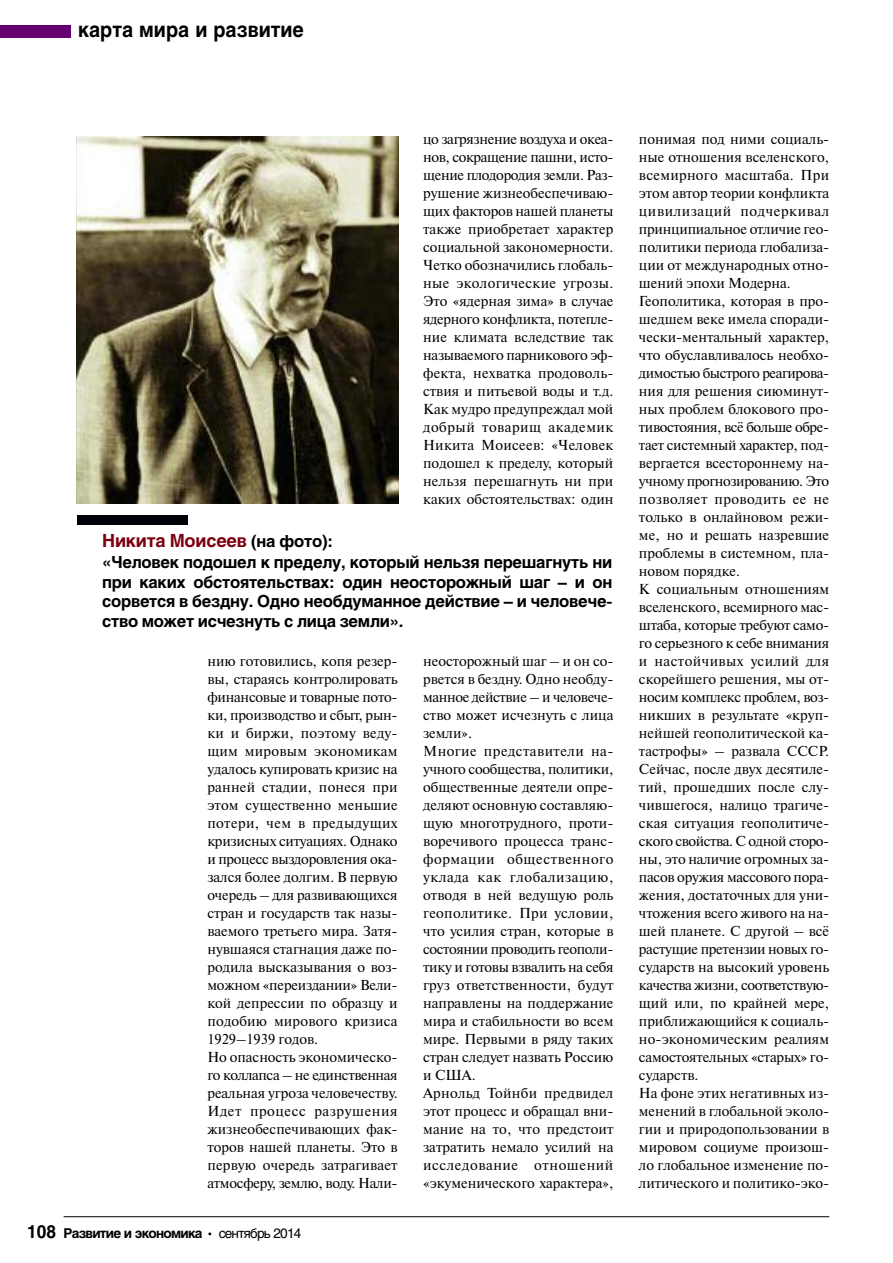
<style>
.page{position:relative;width:893px;height:1263px;background:#fff}
.page>*{position:absolute;margin:0;border:0;box-sizing:border-box;transform-origin:0 0}
.t1{font:700 21px "Helios";color:#000;scale:.93 1}
.t2{font:700 18px "Helios";letter-spacing:-.01em;color:#7d0010}
.t3{font:700 16.5px/19.8px "Helios";letter-spacing:-.015em;color:#000;text-align:justify}
.t4{font:14.4px/18px "Newton C";color:#000}
.t5{font:700 13.5px "Helios";letter-spacing:-.055em;color:#000}
.s1{font-size:16.5px;color:#000}
.s2{font-size:18px}
.s3{font-weight:400}
</style>
<div class="page">
<hr style="left:64px;top:1216px;width:765px;height:1px;background:#000">
<div style="left:0;top:26px;width:70px;height:12px;background:#64006f"></div>
<img style="left:77px;top:136px;width:322px;height:368px">
<div style="left:77px;top:515px;width:111px;height:9px;background:#000107"></div>
<h1 class="t1" style="left:78px;top:22px;width:244px">карта мира и развитие</h1>
<p class="t4" style="left:423px;top:130px;width:192px;text-align:justify">цо загрязнение воздуха и океа&shy;нов, сокращение пашни, исто&shy;щение плодородия земли. Раз&shy;рушение жизнеобеспечиваю&shy;щих факторов нашей планеты также приобретает характер социальной закономерности.<br>Четко обозначились глобаль&shy;ные экологические угрозы.<br>Это «ядерная зима» в случае ядерного конфликта, потепле&shy;ние климата вследствие так называемого парникового эф&shy;фекта, нехватка продоволь&shy;ствия и питьевой воды и т.д.<br>Как мудро предупреждал мой добрый товарищ академик Никита Моисеев: «Человек подошел к пределу, который нельзя перешагнуть ни при каких обстоятельствах: один</p>
<p class="t2" style="left:102px;top:534px;width:232px">Никита Моисеев <span class="s1">(на фото):</span></p>
<p class="t3" style="left:102px;top:554px;width:512px">«Человек подошел к пределу, который нельзя перешагнуть ни при каких обстоятельствах: один неосторожный шаг – и он сорвется в бездну. Одно необдуманное действие – и человече&shy;ство может исчезнуть с лица земли».</p>
<p class="t4" style="left:207px;top:652px;width:192px">нию готовились, копя резер&shy;вы, стараясь контролировать финансовые и товарные пото&shy;ки, производство и сбыт, рын&shy;ки и биржи, поэтому веду&shy;щим мировым экономикам удалось купировать кризис на ранней стадии, понеся при этом существенно меньшие потери, чем в предыдущих кризисных ситуациях. Однако и процесс выздоровления ока&shy;зался более долгим. В первую очередь – для развивающихся стран и государств так назы&shy;ваемого третьего мира. Затя&shy;нувшаяся стагнация даже по&shy;родила высказывания о воз&shy;можном «переиздании» Вели&shy;кой депрессии по образцу и подобию мирового кризиса<br>1929–1939 годов.<br>Но опасность экономическо&shy;го коллапса – не единственная реальная угроза человечеству.<br>Идет процесс разрушения жизнеобеспечивающих фак&shy;торов нашей планеты. Это в первую очередь затрагивает атмосферу, землю, воду. Нали-</p>
<p class="t5" style="left:27px;top:1228px;width:276px"><span class="s2">108</span> Развитие и экономика <span class="s3">сентябрь 2014</span></p>
<p class="t4" style="left:423px;top:652px;width:192px">неосторожный шаг – и он со&shy;рвется в бездну. Одно необду&shy;манное действие – и человече&shy;ство может исчезнуть с лица земли».<br>Многие представители на&shy;учного сообщества, политики, общественные деятели опре&shy;деляют основную составляю&shy;щую многотрудного, проти&shy;воречивого процесса транс&shy;формации общественного уклада как глобализацию, отводя в ней ведущую роль геополитике. При условии, что усилия стран, которые в состоянии проводить геополи&shy;тику и готовы взвалить на себя груз ответственности, будут направлены на поддержание мира и стабильности во всем мире. Первыми в ряду таких стран следует назвать Россию и США.<br>Арнольд Тойнби предвидел этот процесс и обращал вни&shy;мание на то, что предстоит затратить немало усилий на исследование отношений «экуменического характера»,</p>
<p class="t4" style="left:639px;top:130px;width:192px">понимая под ними социаль&shy;ные отношения вселенского, всемирного масштаба. При этом автор теории конфликта цивилизаций подчеркивал принципиальное отличие гео&shy;политики периода глобализа&shy;ции от международных отно&shy;шений эпохи Модерна.<br>Геополитика, которая в про&shy;шедшем веке имела споради&shy;чески-ментальный характер, что обуславливалось необхо&shy;димостью быстрого реагирова&shy;ния для решения сиюминут&shy;ных проблем блокового про&shy;тивостояния, всё больше обре&shy;тает системный характер, под&shy;вергается всестороннему на&shy;учному прогнозированию. Это позволяет проводить ее не только в онлайновом режи&shy;ме, но и решать назревшие проблемы в системном, пла&shy;новом порядке.<br>К социальным отношениям вселенского, всемирного мас&shy;штаба, которые требуют само&shy;го серьезного к себе внимания и настойчивых усилий для скорейшего решения, мы от&shy;носим комплекс проблем, воз&shy;никших в результате «круп&shy;нейшей геополитической ка&shy;тастрофы» – развала СССР.<br>Сейчас, после двух десятиле&shy;тий, прошедших после слу&shy;чившегося, налицо трагиче&shy;ская ситуация геополитиче&shy;ского свойства. С одной сторо&shy;ны, это наличие огромных за&shy;пасов оружия массового пора&shy;жения, достаточных для уни&shy;чтожения всего живого на на&shy;шей планете. С другой – всё растущие претензии новых го&shy;сударств на высокий уровень качества жизни, соответствую&shy;щий или, по крайней мере, приближающийся к социаль&shy;но-экономическим реалиям самостоятельных «старых» го&shy;сударств.<br>На фоне этих негативных из&shy;менений в глобальной эколо&shy;гии и природопользовании в мировом социуме произош&shy;ло глобальное изменение по&shy;литического и политико-эко-</p>
</div>
